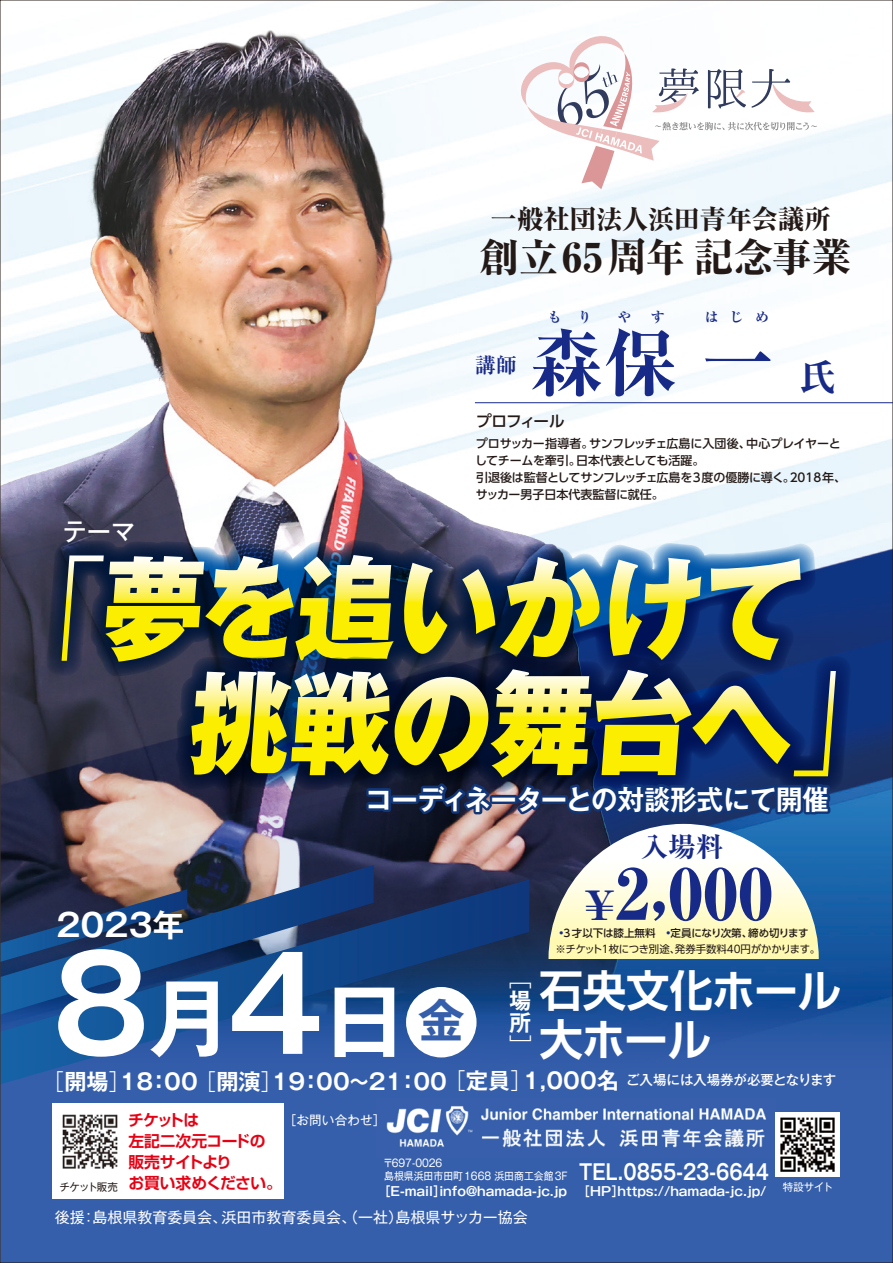
<style>
.page{position:relative;width:893px;height:1263px;background:#fff}
.page>*{position:absolute;margin:0;border:0;box-sizing:border-box;transform-origin:0 0}
.t1{font:700 129.3px "P Gothic MB101 Pr 6 N De";color:#fff}
.t2{font:700 85.2px "P Gothic MB101 Pr 6 N De";color:#fff}
.t3{font:700 expanded 73.5px "Ryumin Pro";color:#182a88}
.t4{font:800 70.05px "Ryumin Pro";color:#182a88}
.t5{font:700 46.5px "P Gothic MB101 Pr 6 N De";color:#355eab}
.t6{font:700 43.35px "P Shin Go Pr 6 N De";color:#fff}
.t7{font:800 39.9px "Ryumin Pro";color:#231916}
.t8{font:700 expanded 37.05px "Ryumin Pro";color:#182a88}
.t9{font:700 31.5px "P Gothic MB101 Pr 6 N De";color:#fff}
.t10{font:700 expanded 27.6px "Ryumin Pro";color:#182a88}
.t11{font:700 27.45px "P Gothic MB101 Pr 6 N De";letter-spacing:-.005em;color:#fff;scale:.96 1}
.t12{font:800 26.55px "Ryumin Pro";letter-spacing:-.02em;color:#231916}
.t13{font:500 25.05px "P Gothic MB101 Pr 6 N";color:#fff;scale:.96 1}
.t14{font:300 22.65px "P Gothic MB101 Pr 6 N";color:#fff}
.t15{font:700 22.2px/22.2px "P Gothic MB101 Pr 6 N De";color:#fff}
.t16{font:300 22.2px "P Gothic MB101 Pr 6 N";color:#fff}
.t17{font:700 21.15px "P Gothic MB101 Pr 6 N De";color:#fff;scale:.83 1}
.t18{font:700 21.15px "Ryumin Pro";color:#182a88}
.t19{font:700 15.75px/20.7px "P Shin Go Pr 6 N De";letter-spacing:-.03em;color:#e60013}
.t20{font:500 15.6px "UD Shin Go Pro";letter-spacing:-.055em;color:#231916}
.t21{font:15px "P Gothic MB101 Pr 6 N";color:#fff}
.t22{font:500 13.5px "P Gothic MB101 Pr 6 N";letter-spacing:-.01em;color:#fff}
.t23{font:700 expanded 13.5px "Ryumin Pro";color:#182a88}
.t24{font:700 12.6px "P Gothic MB101 Pr 6 N De";color:#fff}
.t25{font:12.6px "P Gothic MB101 Pr 6 N";color:#fff}
.t26{font:500 12px/17px "UD Shin Go Pro";letter-spacing:-.015em;color:#231916}
.t27{font:500 12px "UD Shin Go Pro";letter-spacing:-.035em;color:#231916}
.t28{font:10.65px "P Gothic MB101 Pr 6 N";color:#fff;scale:.93 1}
.t29{font:500 10.5px "UD Shin Go Pro";letter-spacing:-.01em;color:#231916}
.t30{font:10.5px "UD Shin Go Pro";color:#231916}
.t31{font:10.5px "UD Shin Go Pro";letter-spacing:-.025em;color:#231916}
.t32{font:10.5px "P Gothic MB101 Pr 6 N";letter-spacing:-.085em;color:#231916}
.t33{font:10.5px "P Gothic MB101 Pr 6 N";letter-spacing:-.01em;color:#fff}
.s1{font-size:40.35px}
.s2{color:#182a88}
.s3{font-family:"P Gothic MB101 Pr 6 N De";font-weight:700}
.s4{font-family:"P Gothic MB101 Pr 6 N";font-weight:300}
</style>
<div class="page">
<img style="left:0;top:0;width:893px;height:1263px">
<h3 class="t12" style="left:490px;top:199px;width:342px">一般社団法人浜田青年会議所</h3>
<h3 class="t7" style="left:479px;top:225px;width:373px">創立65周年記念事業</h3>
<p class="t23" style="left:548px;top:306px;width:15px">も</p>
<p class="t23" style="left:578px;top:306px;width:15px">り</p>
<p class="t23" style="left:618px;top:306px;width:15px">や</p>
<p class="t23" style="left:651px;top:306px;width:15px">す</p>
<p class="t23" style="left:705px;top:306px;width:66px">はじめ</p>
<h3 class="t3" style="left:530px;top:305px;width:247px">森保一</h3>
<h3 class="t20" style="left:476px;top:409px;width:90px">プロフィール</h3>
<p class="t26" style="left:746px;top:434px;width:96px">中心プレイヤーと</p>
<h3 class="t18" style="left:475px;top:348px;width:44px">講師</h3>
<h3 class="t8" style="left:799px;top:347px;width:39px">氏</h3>
<p class="t26" style="left:576px;top:434px;width:130px;text-indent:-100px">プロサッカー指導者。<br>日本代表としても活躍。</p>
<p class="t27" style="left:589px;top:433px;width:163px">サンフレッチェ広島に入団後、</p>
<p class="t26" style="left:475px;top:451px;width:107px">してチームを牽引。</p>
<h3 class="t13" style="left:63px;top:518px;width:77px">テーマ</h3>
<p class="t26" style="left:476px;top:468px;width:320px">引退後は監督としてサンフレッチェ広島を3度の優勝に導く。サッカー男子日本代表監督に就任。</p>
<p class="t26" style="left:790px;top:468px;width:58px">2018年、</p>
<h3 class="t9" style="left:56px;top:908px;width:129px">2023年</h3>
<h1 class="t1" style="left:52px;top:933px;width:100px">8</h1>
<h2 class="t2" style="left:148px;top:971px;width:87px">月</h2>
<h1 class="t1" style="left:227px;top:933px;width:100px">4</h1>
<h3 class="t11" style="left:366px;top:784px;width:484px">コーディネーターとの対談形式にて開催</h3>
<h3 class="t10" style="left:641px;top:825px;width:84px">入場料</h3>
<h3 class="t4" style="left:579px;top:839px;width:195px"><span class="s1">￥</span>2,000</h3>
<p class="t29" style="left:559px;top:924px;width:195px">3<span class="s2">•</span> 才以下は膝上無料　<span class="s2">•</span>定員になり次第、</p>
<p class="t29" style="left:748px;top:924px;width:62px">締め切ります</p>
<h2 class="t2" style="left:322px;top:975px;width:87px">日</h2>
<h3 class="t5" style="left:418px;top:994px;width:48px">金</h3>
<h3 class="t14" style="left:509px;top:959px;width:23px">［</h3>
<h3 class="t15" style="left:509px;top:990px;width:23px">場所</h3>
<h3 class="t14" style="left:509px;top:1026px;width:23px">[</h3>
<p class="t30" style="left:675px;top:940px;width:147px">発券手数料40円がかかります。</p>
<p class="t31" style="left:555px;top:940px;width:126px">※チケット1枚につき別途、</p>
<h3 class="t6" style="left:539px;top:955px;width:303px">石央文化ホール</h3>
<h3 class="t6" style="left:539px;top:1004px;width:173px">大ホール</h3>
<h3 class="t16" style="left:42px;top:1063px;width:90px">［<span class="s3">開場</span>］</h3>
<h3 class="t15" style="left:120px;top:1071px;width:80px">18：00</h3>
<h3 class="t16" style="left:194px;top:1063px;width:90px">［<span class="s3">開演</span>］</h3>
<h3 class="t15" style="left:272px;top:1071px;width:262px">19：00～21：00<span class="s4">［</span>定員<span class="s4">］</span></h3>
<h3 class="t15" style="left:523px;top:1070px;width:98px">1,000名</h3>
<p class="t22" style="left:626px;top:1073px;width:212px">ご入場には入場券が必要となります</p>
<h3 class="t19" style="left:128px;top:1109px;width:155px">チケットは<br>左記二次元コードの販売サイトより<br>お買い求めください。</h3>
<p class="t25" style="left:284px;top:1110px;width:103px">［お問い合わせ[</p>
<p class="t28" style="left:383px;top:1154px;width:65px">〒697-0026</p>
<h3 class="t17" style="left:579px;top:1160px;width:230px">TEL.0855-23-6644</h3>
<p class="t28" style="left:384px;top:1167px;width:199px">島根県浜田市田町1668 浜田商工会館3F</p>
<p class="t21" style="left:396px;top:1204px;width:134px">島根県サッカー協会</p>
<p class="t32" style="left:59px;top:1178px;width:60px">チケット販売</p>
<p class="t24" style="left:378px;top:1184px;width:69px">［E-mail］</p>
<p class="t24" style="left:439px;top:1184px;width:186px">info@hamada-jc.jp 　［HP］</p>
<p class="t24" style="left:618px;top:1184px;width:150px">https://hamada-jc.jp/</p>
<p class="t21" style="left:222px;top:1204px;width:183px">浜田市教育委員会、（一社）</p>
<p class="t21" style="left:55px;top:1204px;width:31px">後援</p>
<p class="t21" style="left:92px;top:1204px;width:136px">島根県教育委員会、</p>
<p class="t21" style="left:81px;top:1204px;width:16px">：</p>
<p class="t33" style="left:783px;top:1178px;width:52px">特設サイト</p>
</div>
